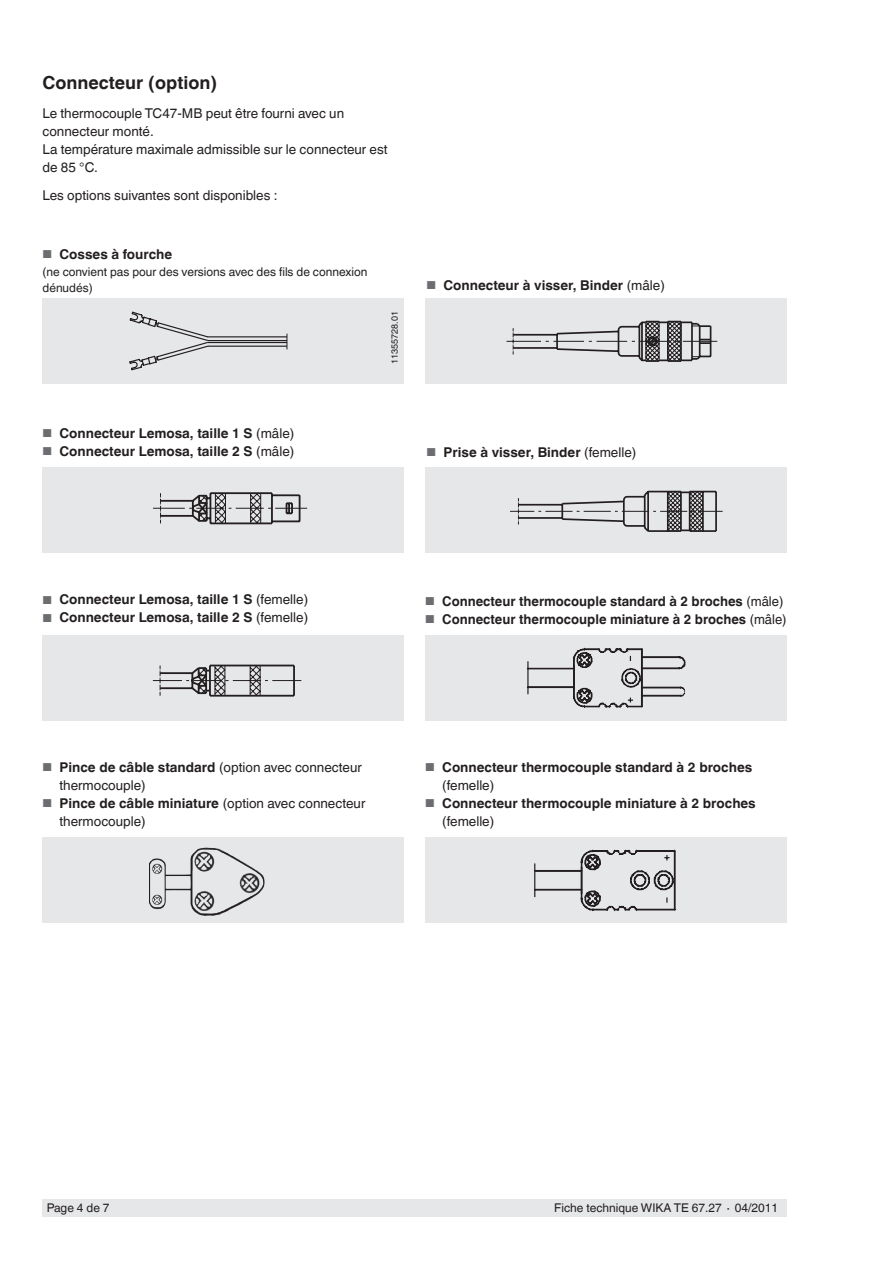
<style>
.page{position:relative;width:893px;height:1263px;background:#fff}
.page>*{position:absolute;margin:0;border:0;box-sizing:border-box;transform-origin:0 0}
.t1{font:700 18px "Helvetica World";color:#231f20}
.t2{font:700 13.5px/18px "Helvetica World";color:#231f20}
.t3{font:13.5px/18px "Helvetica World";color:#231f20}
.t4{font:12px/16.5px "Helvetica World";color:#231f20}
.t5{font:9px "Helvetica World";color:#231f20}
.s1{font-weight:400;font-size:11.55px;color:#6c6d70}
.s2{font-weight:400}
.s3{font-size:11.55px;color:#6c6d70}
.s4{font-weight:700}
</style>
<div class="page">
<div style="left:43px;top:1199px;width:744px;height:17px;background:#e6e7e9"></div>
<div style="left:42px;top:299px;width:362px;height:85px;background:#e6e7e9"></div>
<div style="left:43px;top:467px;width:361px;height:85px;background:#e6e7e9"></div>
<div style="left:425px;top:468px;width:362px;height:85px;background:#e6e7e9"></div>
<div style="left:425px;top:299px;width:362px;height:85px;background:#e6e7e9"></div>
<div style="left:43px;top:635px;width:361px;height:85px;background:#e6e7e9"></div>
<div style="left:425px;top:838px;width:362px;height:85px;background:#e6e7e9"></div>
<div style="left:425px;top:636px;width:362px;height:85px;background:#e6e7e9"></div>
<div style="left:43px;top:838px;width:361px;height:85px;background:#e6e7e9"></div>
<svg style="left:287px;top:334px;width:1px;height:15px"></svg>
<hr style="left:208px;top:342px;width:79px;height:1px;background:#231f20">
<hr style="left:208px;top:346px;width:79px;height:1px;background:#231f20">
<hr style="left:208px;top:340px;width:79px;height:1px;background:#231f20">
<hr style="left:207px;top:336px;width:80px;height:1px;background:#231f20">
<svg style="left:129px;top:311px;width:81px;height:60px"></svg>
<svg style="left:153px;top:492px;width:155px;height:33px"></svg>
<svg style="left:152px;top:664px;width:150px;height:33px"></svg>
<svg style="left:506px;top:320px;width:212px;height:42px"></svg>
<svg style="left:510px;top:490px;width:213px;height:42px"></svg>
<svg style="left:534px;top:849px;width:143px;height:63px"></svg>
<hr style="left:534px;top:863px;width:1px;height:34px;background:#231f20">
<svg style="left:527px;top:647px;width:159px;height:61px"></svg>
<img style="left:149px;top:847px;width:116px;height:69px">
<h1 class="t1" style="left:43px;top:73px;width:176px">Connecteur (option)</h1>
<p class="t3" style="left:43px;top:104px;width:347px">Le thermocouple TC47-MB peut être fourni avec un connecteur monté.<br>La température maximale admissible sur le connecteur est de 85 °C.</p>
<p class="t3" style="left:43px;top:187px;width:237px">Les options suivantes sont disponibles :</p>
<p class="t2" style="left:43px;top:245px;width:131px"><span class="s1">■</span> Cosses à fourche</p>
<p class="t4" style="left:43px;top:263px;width:326px">(ne convient pas pour des versions avec des fils de connexion dénudés)</p>
<p class="t5" style="left:389px;top:363px;width:54px;rotate:-90deg">11355728.01</p>
<p class="t2" style="left:43px;top:424px;width:253px"><span class="s1">■</span> Connecteur Lemosa, taille 1 S <span class="s2">(mâle)</span></p>
<p class="t2" style="left:43px;top:442px;width:253px"><span class="s1">■</span> Connecteur Lemosa, taille 2 S <span class="s2">(mâle)</span></p>
<p class="t2" style="left:427px;top:276px;width:240px"><span class="s1">■</span> Connecteur à visser, Binder <span class="s2">(mâle)</span></p>
<p class="t2" style="left:427px;top:443px;width:211px"><span class="s1">■</span> Prise à visser, Binder <span class="s2">(femelle)</span></p>
<p class="t2" style="left:42px;top:591px;width:267px"><span class="s1">■</span> Connecteur Lemosa, taille 1 S <span class="s2">(femelle)</span></p>
<p class="t2" style="left:42px;top:609px;width:267px"><span class="s1">■</span> Connecteur Lemosa, taille 2 S <span class="s2">(femelle)</span></p>
<p class="t2" style="left:425px;top:592px;width:360px"><span class="s1">■</span> Connecteur thermocouple standard à 2 broches <span class="s2">(mâle)</span></p>
<p class="t2" style="left:425px;top:610px;width:363px"><span class="s1">■</span> Connecteur thermocouple miniature à 2 broches <span class="s2">(mâle)</span></p>
<p class="t3" style="left:60px;top:758px;width:304px;text-indent:-17px"><span class="s3">■</span> <span class="s4">Pince de câble standard</span> (option avec connecteur thermocouple)</p>
<p class="t3" style="left:60px;top:794px;width:307px;text-indent:-17px"><span class="s3">■</span> <span class="s4">Pince de câble miniature</span> (option avec connecteur thermocouple)</p>
<p class="t2" style="left:442px;top:758px;width:312px;text-indent:-17px"><span class="s1">■</span> Connecteur thermocouple standard à 2 broches <span class="s2">(femelle)</span></p>
<p class="t2" style="left:442px;top:794px;width:315px;text-indent:-17px"><span class="s1">■</span> Connecteur thermocouple miniature à 2 broches <span class="s2">(femelle)</span></p>
<p class="t4" style="left:47px;top:1199px;width:64px">Page 4 de 7</p>
<p class="t4" style="left:554px;top:1199px;width:225px">Fiche technique WIKA TE 67.27 ∙ 04/2011</p>
</div>
